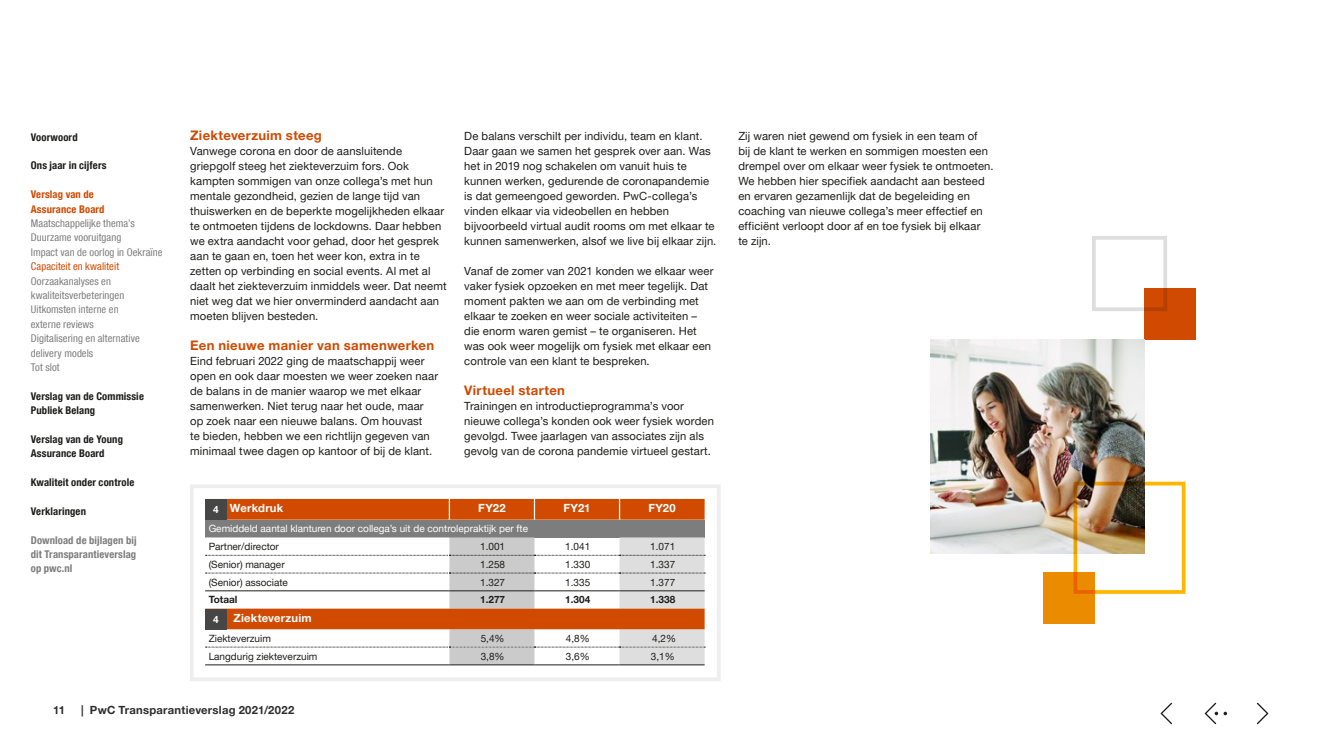
<style>
.page{position:relative;width:1322px;height:745px;background:#fff}
.page>*{position:absolute;margin:0;border:0;box-sizing:border-box;transform-origin:0 0}
.t1{font:700 13.12px "Helvetica Neue LT Pro";letter-spacing:.025em;color:#d04a02}
.t2{font:11.25px/15px "Helvetica Neue LT Pro";letter-spacing:.01em;color:#1d1d1b}
.t3{font:700 11.25px "Helvetica Neue LT Pro";letter-spacing:.02em;color:#2d2d2d}
.t4{font:700 11.25px "Helvetica Neue LT Pro";letter-spacing:.02em;color:#fff}
.t5{font:condensed 10.62px/14.4px "Helvetica Neue LT Com";letter-spacing:.005em;color:#7d7d7d}
.t6{font:700 condensed 10.62px/14.4px "Helvetica Neue LT Com";letter-spacing:.01em;color:#1d1d1b}
.t7{font:700 condensed 10.62px/14.4px "Helvetica Neue LT Com";letter-spacing:.01em;color:#7d7d7d;text-align:justify}
.t8{font:700 condensed 10.62px/14.4px "Helvetica Neue LT Com";letter-spacing:.01em;color:#d04a02}
.t9{font:condensed 10.62px "Helvetica Neue LT Com";letter-spacing:.01em;color:#d04a02}
.t10{font:10px "Helvetica Neue LT Pro";color:#1d1d1b}
.t11{font:10px "Helvetica Neue LT Pro";color:#fff}
.t12{font:700 10px "Helvetica Neue LT Pro";color:#1d1d1b}
.t13{font:700 10px "Helvetica Neue LT Pro";color:#fff}
</style>
<div class="page">
<div style="left:190px;top:484px;width:530px;height:196px;border:4px solid #eee"></div>
<div style="left:205px;top:519px;width:499px;height:18px;background:#7d7d7d"></div>
<svg style="left:205px;top:537px;width:500px;height:127px"></svg>
<hr style="left:205px;top:590px;width:244px;height:1px;background:#1d1d1b">
<hr style="left:449px;top:590px;width:85px;height:1px;background:#1d1d1b">
<hr style="left:534px;top:590px;width:85px;height:1px;background:#1d1d1b">
<hr style="left:619px;top:590px;width:85px;height:1px;background:#1d1d1b">
<div style="left:226px;top:498px;width:478px;height:21px;background:#d04a02"></div>
<hr style="left:205px;top:664px;width:244px;height:1px;background:#1d1d1b">
<hr style="left:449px;top:664px;width:85px;height:1px;background:#1d1d1b">
<hr style="left:534px;top:664px;width:85px;height:1px;background:#1d1d1b">
<hr style="left:619px;top:664px;width:85px;height:1px;background:#1d1d1b">
<div style="left:205px;top:498px;width:21px;height:21px;background:#464646"></div>
<div style="left:205px;top:608px;width:21px;height:21px;background:#464646"></div>
<div style="left:1144px;top:288px;width:52px;height:51px;background:#d04a02"></div>
<div style="left:1043px;top:572px;width:52px;height:52px;background:#eb8c00"></div>
<div style="left:1092px;top:236px;width:75px;height:75px;border:4px solid #dedede"></div>
<img style="left:930px;top:339px;width:214px;height:214px">
<div style="left:1073px;top:481px;width:112px;height:112px;border:4px solid #ffb600"></div>
<svg style="left:1204px;top:702px;width:23px;height:21px"></svg>
<svg style="left:1160px;top:702px;width:12px;height:21px"></svg>
<svg style="left:1256px;top:702px;width:12px;height:21px"></svg>
<p class="t6" style="left:31px;top:130px;width:48px">Voorwoord</p>
<p class="t6" style="left:31px;top:158px;width:77px">Ons jaar in cijfers</p>
<p class="t8" style="left:31px;top:187px;width:75px">Verslag van de<br>Assurance Board</p>
<p class="t5" style="left:31px;top:216px;width:133px">Maatschappelijke thema’s<br>Duurzame vooruitgang<br>Impact van de oorlog in Oekraïne</p>
<p class="t5" style="left:31px;top:273px;width:110px">Oorzaakanalyses en kwaliteitsverbeteringen<br>Uitkomsten interne en externe reviews<br>Digitalisering en alternative delivery models<br>Tot slot</p>
<p class="t6" style="left:31px;top:388px;width:115px">Verslag van de Commissie<br>Publiek Belang</p>
<p class="t6" style="left:31px;top:431px;width:94px">Verslag van de Young<br>Assurance Board</p>
<p class="t6" style="left:31px;top:475px;width:105px">Kwaliteit onder controle</p>
<p class="t6" style="left:31px;top:503px;width:57px">Verklaringen</p>
<p class="t7" style="left:31px;top:532px;width:107px">Download de bijlagen bij dit Transparantieverslag op pwc.nl</p>
<p class="t9" style="left:31px;top:260px;width:90px">Capaciteit en kwaliteit</p>
<p class="t1" style="left:190px;top:127px;width:133px">Ziekteverzuim steeg</p>
<p class="t2" style="left:190px;top:143px;width:258px">Vanwege corona en door de aansluitende griepgolf steeg het ziekteverzuim fors. Ook kampten sommigen van onze collega’s met hun mentale gezondheid, gezien de lange tijd van thuiswerken en de beperkte mogelijkheden elkaar te ontmoeten tijdens de lockdowns. Daar hebben we extra aandacht voor gehad, door het gesprek aan te gaan en, toen het weer kon, extra in te zetten op verbinding en social events. Al met al daalt het ziekteverzuim inmiddels weer. Dat neemt niet weg dat we hier onverminderd aandacht aan moeten blijven besteden.</p>
<p class="t1" style="left:190px;top:337px;width:246px">Een nieuwe manier van samenwerken</p>
<p class="t2" style="left:190px;top:353px;width:249px">Eind februari 2022 ging de maatschappij weer open en ook daar moesten we weer zoeken naar de balans in de manier waarop we met elkaar samenwerken. Niet terug naar het oude, maar op zoek naar een nieuwe balans. Om houvast<br>te bieden, hebben we een richtlijn gegeven van minimaal twee dagen op kantoor of bij de klant.</p>
<p class="t2" style="left:464px;top:128px;width:254px">De balans verschilt per individu, team en klant.<br>Daar gaan we samen het gesprek over aan. Was het in 2019 nog schakelen om vanuit huis te kunnen werken, gedurende de coronapandemie is dat gemeengoed geworden. PwC-collega’s vinden elkaar via videobellen en hebben bijvoorbeeld virtual audit rooms om met elkaar te kunnen samenwerken, alsof we live bij elkaar zijn.</p>
<p class="t2" style="left:464px;top:263px;width:251px">Vanaf de zomer van 2021 konden we elkaar weer vaker fysiek opzoeken en met meer tegelijk. Dat moment pakten we aan om de verbinding met elkaar te zoeken en weer sociale activiteiten – die enorm waren gemist – te organiseren. Het was ook weer mogelijk om fysiek met elkaar een controle van een klant te bespreken.</p>
<p class="t1" style="left:464px;top:382px;width:102px">Virtueel starten</p>
<p class="t2" style="left:464px;top:398px;width:251px">Trainingen en introductieprogramma’s voor nieuwe collega’s konden ook weer fysiek worden gevolgd. Twee jaarlagen van associates zijn als gevolg van de corona pandemie virtueel gestart.</p>
<p class="t4" style="left:230px;top:500px;width:55px">Werkdruk</p>
<p class="t4" style="left:478px;top:500px;width:29px">FY22</p>
<p class="t4" style="left:563px;top:500px;width:29px">FY21</p>
<p class="t4" style="left:648px;top:500px;width:29px">FY20</p>
<p class="t11" style="left:209px;top:522px;width:321px">Gemiddeld aantal klanturen door collega’s uit de controlepraktijk per fte</p>
<p class="t10" style="left:209px;top:540px;width:72px">Partner/director</p>
<p class="t10" style="left:480px;top:540px;width:27px">1.001</p>
<p class="t10" style="left:565px;top:540px;width:27px">1.041</p>
<p class="t10" style="left:650px;top:540px;width:27px">1.071</p>
<p class="t10" style="left:209px;top:557px;width:77px">(Senior) manager</p>
<p class="t10" style="left:480px;top:557px;width:27px">1.258</p>
<p class="t10" style="left:565px;top:557px;width:27px">1.330</p>
<p class="t10" style="left:650px;top:557px;width:27px">1.337</p>
<p class="t10" style="left:209px;top:575px;width:81px">(Senior) associate</p>
<p class="t10" style="left:480px;top:575px;width:27px">1.327</p>
<p class="t10" style="left:565px;top:575px;width:27px">1.335</p>
<p class="t10" style="left:650px;top:575px;width:27px">1.377</p>
<p class="t12" style="left:209px;top:593px;width:30px">Totaal</p>
<p class="t12" style="left:480px;top:593px;width:27px">1.277</p>
<p class="t12" style="left:565px;top:593px;width:27px">1.304</p>
<p class="t12" style="left:650px;top:593px;width:27px">1.338</p>
<p class="t4" style="left:233px;top:610px;width:80px">Ziekteverzuim</p>
<p class="t10" style="left:209px;top:631px;width:64px">Ziekteverzuim</p>
<p class="t10" style="left:481px;top:631px;width:25px">5,4%</p>
<p class="t10" style="left:566px;top:631px;width:25px">4,8%</p>
<p class="t10" style="left:652px;top:631px;width:25px">4,2%</p>
<p class="t10" style="left:209px;top:649px;width:110px">Langdurig ziekteverzuim</p>
<p class="t10" style="left:481px;top:649px;width:25px">3,8%</p>
<p class="t10" style="left:566px;top:649px;width:25px">3,6%</p>
<p class="t10" style="left:651px;top:649px;width:25px">3,1%</p>
<p class="t13" style="left:213px;top:502px;width:7px">4</p>
<p class="t13" style="left:213px;top:612px;width:7px">4</p>
<p class="t3" style="left:53px;top:702px;width:13px">11</p>
<p class="t3" style="left:81px;top:702px;width:215px">| PwC Transparantieverslag 2021/2022</p>
<p class="t2" style="left:738px;top:128px;width:257px">Zij waren niet gewend om fysiek in een team of<br>bij de klant te werken en sommigen moesten een drempel over om elkaar weer fysiek te ontmoeten.<br>We hebben hier specifiek aandacht aan besteed en ervaren gezamenlijk dat de begeleiding en coaching van nieuwe collega’s meer effectief en efficiënt verloopt door af en toe fysiek bij elkaar<br>te zijn.</p>
</div>
